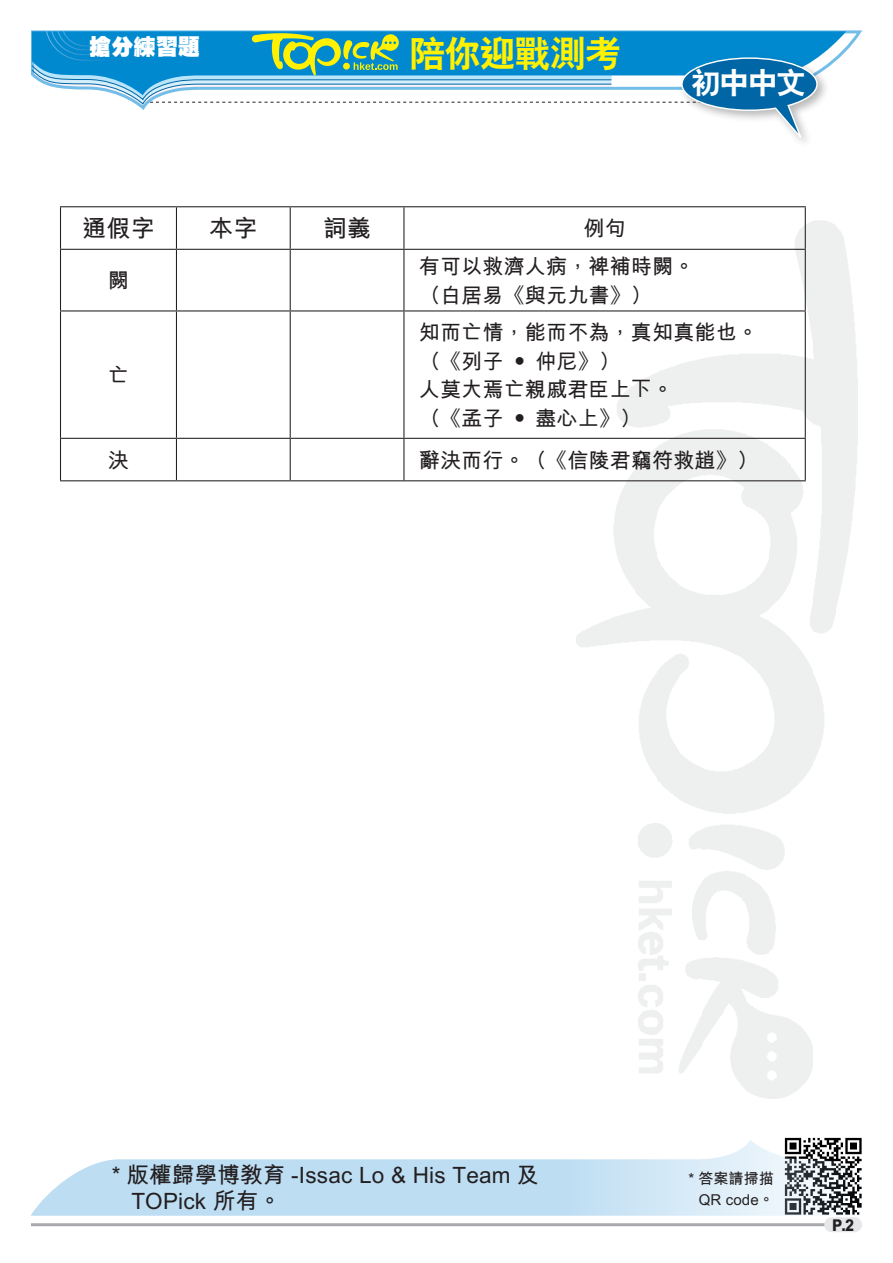
<style>
.page{position:relative;width:893px;height:1263px;background:#fff}
.page>*{position:absolute;margin:0;border:0;box-sizing:border-box;transform-origin:0 0}
.小題eq{font:36px "C Hei 2 Xbold HKSCS";letter-spacing:-.025em;color:#fff101}
.內文{font:30px "C Hei 2 Xbold HKSCS";color:#fff}
.Ex_Text01{font:24px "M Hei Bold HKSCS";letter-spacing:.01em;color:#231f20}
.sf_內文{font:22.5px "M Hei Bold HKSCS";letter-spacing:.01em;color:#231f20}
.小題{font:22.2px "C Hei Ultra Bold HKSCS";color:#fff}
.Ex_Text01-2{font:21px "M Hei Bold HKSCS";letter-spacing:.01em;color:#231f20}
.t1{font:16.2px "M Hei Xbold HKSCS";color:#231f20;scale:.9 1}
.sf_內文-2{font:15px "M Hei Bold HKSCS";letter-spacing:.01em;color:#231f20}
</style>
<div class="page">
<svg style="left:818px;top:31px;width:28px;height:36px"></svg>
<div style="left:678px;top:53px;width:151px;height:97px;background:#231f20;opacity:.32"></div>
<svg style="left:31px;top:30px;width:787px;height:115px"></svg>
<img style="left:784px;top:1137px;width:78px;height:71px">
<svg style="left:30px;top:1140px;width:831px;height:76px;fill:#c0ddf3"></svg>
<hr style="left:31px;top:1223px;width:831px;height:3px;background:#a8a9ad">
<div style="left:824px;top:1217px;width:38px;height:15px;background:#e6e7e9;border-radius:7px"></div>
<hr style="left:60px;top:206px;width:116px;height:1px;background:#231f20">
<hr style="left:60px;top:207px;width:1px;height:42px;background:#231f20">
<hr style="left:176px;top:206px;width:114px;height:1px;background:#231f20">
<hr style="left:176px;top:207px;width:1px;height:42px;background:#231f20">
<hr style="left:290px;top:206px;width:114px;height:1px;background:#231f20">
<hr style="left:290px;top:207px;width:1px;height:42px;background:#231f20">
<hr style="left:404px;top:206px;width:402px;height:1px;background:#231f20">
<hr style="left:403px;top:207px;width:1px;height:42px;background:#231f20">
<hr style="left:805px;top:207px;width:1px;height:42px;background:#231f20">
<hr style="left:60px;top:249px;width:116px;height:1px;background:#231f20">
<hr style="left:60px;top:250px;width:1px;height:60px;background:#231f20">
<hr style="left:176px;top:249px;width:114px;height:1px;background:#231f20">
<hr style="left:176px;top:250px;width:1px;height:60px;background:#231f20">
<hr style="left:290px;top:249px;width:114px;height:1px;background:#231f20">
<hr style="left:290px;top:250px;width:1px;height:60px;background:#231f20">
<hr style="left:404px;top:249px;width:402px;height:1px;background:#231f20">
<hr style="left:403px;top:250px;width:1px;height:60px;background:#231f20">
<hr style="left:805px;top:250px;width:1px;height:60px;background:#231f20">
<hr style="left:60px;top:310px;width:116px;height:1px;background:#231f20">
<hr style="left:60px;top:311px;width:1px;height:127px;background:#231f20">
<hr style="left:176px;top:310px;width:114px;height:1px;background:#231f20">
<hr style="left:176px;top:311px;width:1px;height:127px;background:#231f20">
<hr style="left:290px;top:310px;width:114px;height:1px;background:#231f20">
<hr style="left:290px;top:311px;width:1px;height:127px;background:#231f20">
<hr style="left:404px;top:310px;width:402px;height:1px;background:#231f20">
<hr style="left:403px;top:311px;width:1px;height:127px;background:#231f20">
<hr style="left:805px;top:311px;width:1px;height:127px;background:#231f20">
<hr style="left:60px;top:438px;width:116px;height:1px;background:#231f20">
<hr style="left:60px;top:439px;width:1px;height:41px;background:#231f20">
<hr style="left:176px;top:438px;width:114px;height:1px;background:#231f20">
<hr style="left:176px;top:439px;width:1px;height:41px;background:#231f20">
<hr style="left:290px;top:438px;width:114px;height:1px;background:#231f20">
<hr style="left:290px;top:439px;width:1px;height:41px;background:#231f20">
<hr style="left:404px;top:438px;width:402px;height:1px;background:#231f20">
<hr style="left:403px;top:439px;width:1px;height:41px;background:#231f20">
<hr style="left:805px;top:439px;width:1px;height:41px;background:#231f20">
<hr style="left:60px;top:480px;width:116px;height:1px;background:#231f20">
<hr style="left:176px;top:480px;width:114px;height:1px;background:#231f20">
<hr style="left:290px;top:480px;width:114px;height:1px;background:#231f20">
<hr style="left:404px;top:480px;width:402px;height:1px;background:#231f20">
<p class="小題" style="left:89px;top:32px;width:113px">搶分練習題</p>
<p class="小題eq" style="left:409px;top:30px;width:213px">陪你迎戰測考</p>
<p class="內文" style="left:691px;top:63px;width:117px">初中中文</p>
<p class="Ex_Text01" style="left:82px;top:211px;width:74px">通假字</p>
<p class="Ex_Text01" style="left:209px;top:211px;width:50px">本字</p>
<p class="Ex_Text01" style="left:323px;top:211px;width:49px">詞義</p>
<p class="Ex_Text01-2" style="left:583px;top:213px;width:44px">例句</p>
<p class="Ex_Text01-2" style="left:108px;top:265px;width:22px">闕</p>
<p class="Ex_Text01-2" style="left:419px;top:251px;width:277px">有可以救濟人病，裨補時闕。</p>
<p class="Ex_Text01-2" style="left:419px;top:280px;width:235px">（白居易《與元九書》）</p>
<p class="Ex_Text01-2" style="left:108px;top:360px;width:22px">亡</p>
<p class="Ex_Text01-2" style="left:419px;top:317px;width:341px">知而亡情，能而不為，真知真能也。</p>
<p class="Ex_Text01-2" style="left:419px;top:346px;width:203px">（《列子 ‧ 仲尼》）</p>
<p class="Ex_Text01-2" style="left:419px;top:374px;width:256px">人莫大焉亡親戚君臣上下。</p>
<p class="Ex_Text01-2" style="left:419px;top:403px;width:224px">（《孟子 ‧ 盡心上》）</p>
<p class="Ex_Text01-2" style="left:108px;top:445px;width:22px">決</p>
<p class="Ex_Text01-2" style="left:419px;top:445px;width:341px">辭決而行。（《信陵君竊符救趙》）</p>
<p class="sf_內文" style="left:112px;top:1158px;width:428px">* 版權歸學博教育 -Issac Lo &amp; His Team 及</p>
<p class="sf_內文" style="left:131px;top:1184px;width:151px">TOPick 所有。</p>
<p class="sf_內文-2" style="left:689px;top:1167px;width:87px">* 答案請掃描</p>
<p class="sf_內文-2" style="left:699px;top:1188px;width:77px">QR code。</p>
<p class="t1" style="left:832px;top:1214px;width:26px">P.2</p>
</div>
